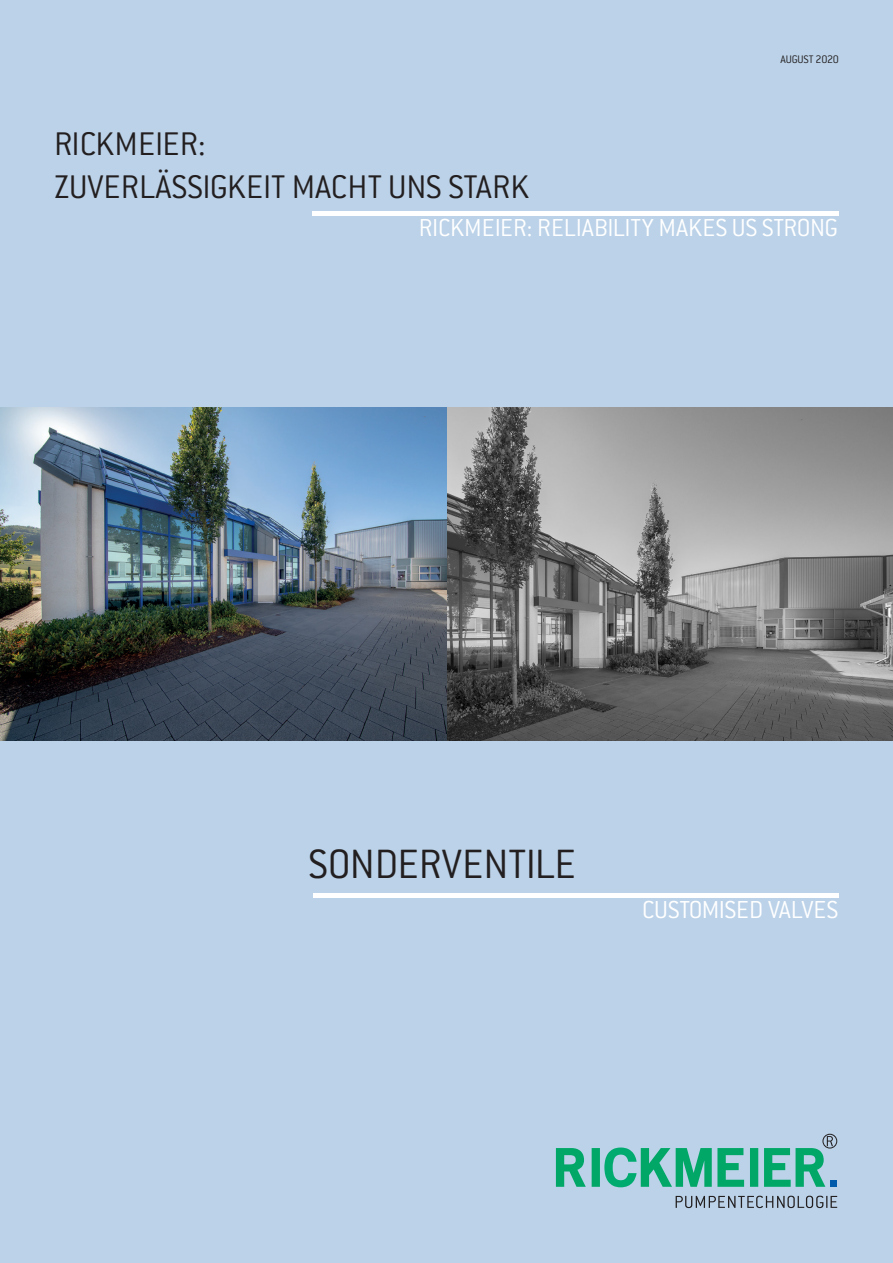
<style>
.page{position:relative;width:893px;height:1263px;background:#bbd2e8}
.page>*{position:absolute;margin:0;border:0;box-sizing:border-box;transform-origin:0 0}
.t1{font:300 45px "Conduit ITC";color:#231f20}
.t2{font:300 36px/43.2px "Conduit ITC";color:#231f20}
.t3{font:300 27px "Conduit ITC";letter-spacing:-.01em;color:#fff}
.t4{font:300 12px "Conduit ITC";letter-spacing:-.02em;color:#231f20}
</style>
<div class="page">
<hr style="left:313px;top:211px;width:526px;height:4px;background:#fff">
<div style="left:313px;top:893px;width:526px;height:5px;background:#fff"></div>
<img style="left:417px;top:407px;width:476px;height:333px">
<img style="left:1px;top:408px;width:445px;height:332px">
<svg style="left:676px;top:1196px;width:161px;height:12px"></svg>
<div style="left:830px;top:1180px;width:7px;height:7px;background:#015aaa"></div>
<svg style="left:556px;top:1136px;width:277px;height:51px"></svg>
<div style="left:823px;top:1134px;width:14px;height:14px;border:1px solid #231f20;border-radius:50%"></div>
<p class="t4" style="left:780px;top:53px;width:60px">AUGUST 2020</p>
<p class="t2" style="left:54px;top:122px;width:477px">RICKMEIER:<br>ZUVERLÄSSIGKEIT MACHT UNS STARK</p>
<p class="t3" style="left:419px;top:213px;width:421px">RICKMEIER: RELIABILITY MAKES US STRONG</p>
<p class="t1" style="left:308px;top:840px;width:269px">SONDERVENTILE</p>
<p class="t3" style="left:642px;top:895px;width:198px">CUSTOMISED VALVES</p>
</div>
